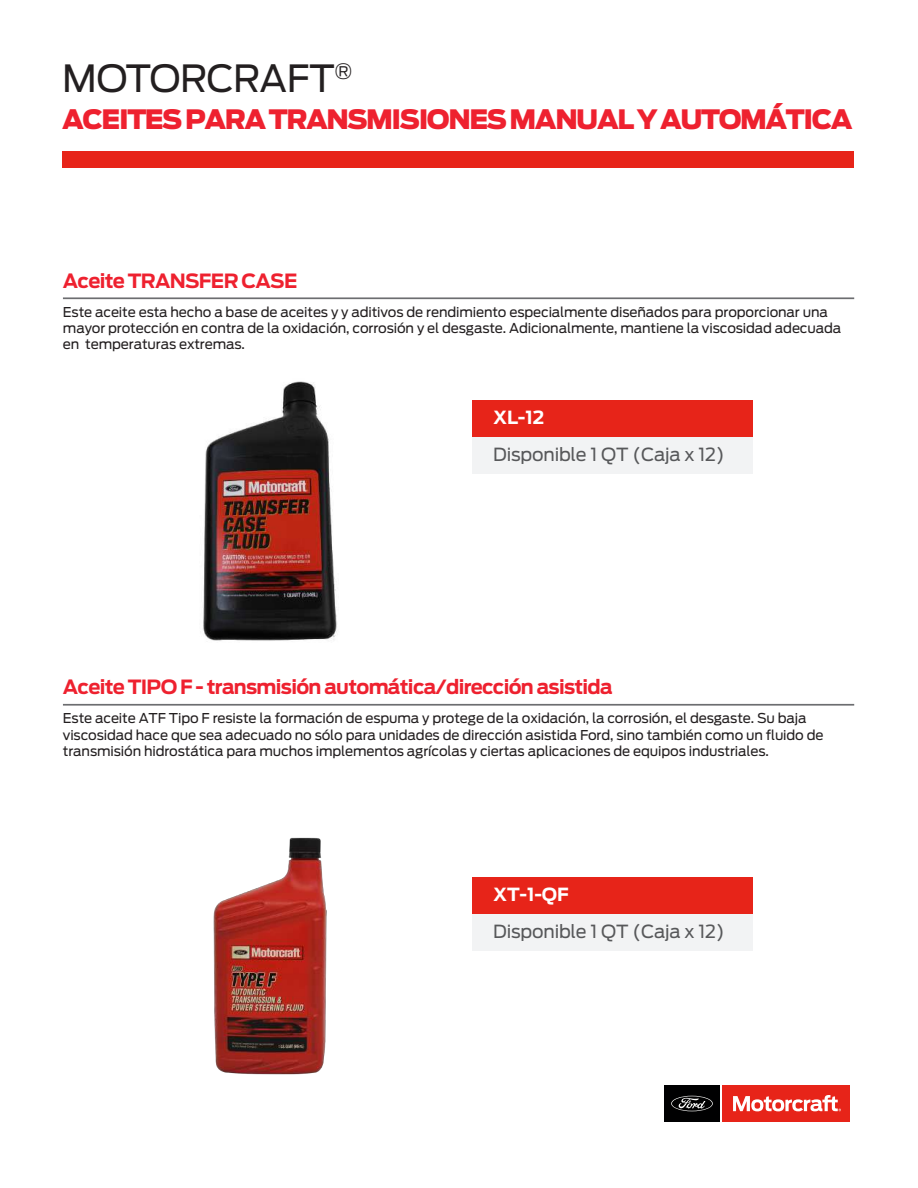
<style>
.page{position:relative;width:918px;height:1188px;background:#fff}
.page>*{position:absolute;margin:0;border:0;box-sizing:border-box;transform-origin:0 0}
.t1{font:37.2px "Ford Antenna";letter-spacing:-.01em;color:#231f20}
.t2{font:900 26.55px "Ford Antenna";letter-spacing:-.055em;color:#ee212f}
.t3{font:700 19.5px "Ford Antenna";letter-spacing:-.035em;color:#ee212f}
.t4{font:18px "Ford Antenna";letter-spacing:-.01em;color:#57585a}
.t5{font:700 18px "Ford Antenna";letter-spacing:-.01em;color:#fff}
.t6{font:13.5px/16.2px "Ford Antenna";letter-spacing:-.01em;color:#231f20}
</style>
<div class="page">
<div style="left:664px;top:1085px;width:56px;height:37px;background:#000001"></div>
<div style="left:722px;top:1085px;width:128px;height:37px;background:#e72419"></div>
<svg style="left:733px;top:1095px;width:108px;height:16px"></svg>
<svg style="left:671px;top:1096px;width:42px;height:15px"></svg>
<div style="left:63px;top:151px;width:791px;height:17px;background:#e72419"></div>
<hr style="left:63px;top:297px;width:791px;height:2px;background:#6c6d70">
<div style="left:472px;top:437px;width:281px;height:37px;background:#f2f3f4"></div>
<div style="left:472px;top:401px;width:281px;height:36px;background:#e72419"></div>
<div style="left:472px;top:914px;width:281px;height:37px;background:#f2f3f4"></div>
<div style="left:472px;top:877px;width:281px;height:37px;background:#e72419"></div>
<hr style="left:63px;top:704px;width:791px;height:2px;background:#6c6d70">
<img style="left:213px;top:837px;width:114px;height:238px">
<img style="left:203px;top:381px;width:134px;height:260px">
<h1 class="t1" style="left:62px;top:47px;width:291px">MOTORCRAFT<sup>®</sup></h1>
<h2 class="t2" style="left:62px;top:94px;width:792px">ACEITES PARA TRANSMISIONES MANUAL Y AUTOMÁTICA</h2>
<h3 class="t3" style="left:63px;top:263px;width:236px">Aceite TRANSFER CASE</h3>
<p class="t6" style="left:63px;top:302px;width:780px">Este aceite esta hecho a base de aceites y y aditivos de rendimiento especialmente diseñados para proporcionar una mayor protección en contra de la oxidación, corrosión y el desgaste. Adicionalmente, mantiene la viscosidad adecuada en temperaturas extremas.</p>
<h3 class="t5" style="left:493px;top:402px;width:53px">XL-12</h3>
<h3 class="t4" style="left:493px;top:439px;width:233px">Disponible 1 QT (Caja x 12)</h3>
<h3 class="t3" style="left:63px;top:670px;width:551px">Aceite TIPO F - transmisión automática/dirección asistida</h3>
<p class="t6" style="left:63px;top:709px;width:762px">Este aceite ATF Tipo F resiste la formación de espuma y protege de la oxidación, la corrosión, el desgaste. Su baja viscosidad hace que sea adecuado no sólo para unidades de dirección asistida Ford, sino también como un fluido de transmisión hidrostática para muchos implementos agrícolas y ciertas aplicaciones de equipos industriales.</p>
<h3 class="t5" style="left:493px;top:878px;width:77px">XT-1-QF</h3>
<h3 class="t4" style="left:493px;top:916px;width:233px">Disponible 1 QT (Caja x 12)</h3>
</div>
